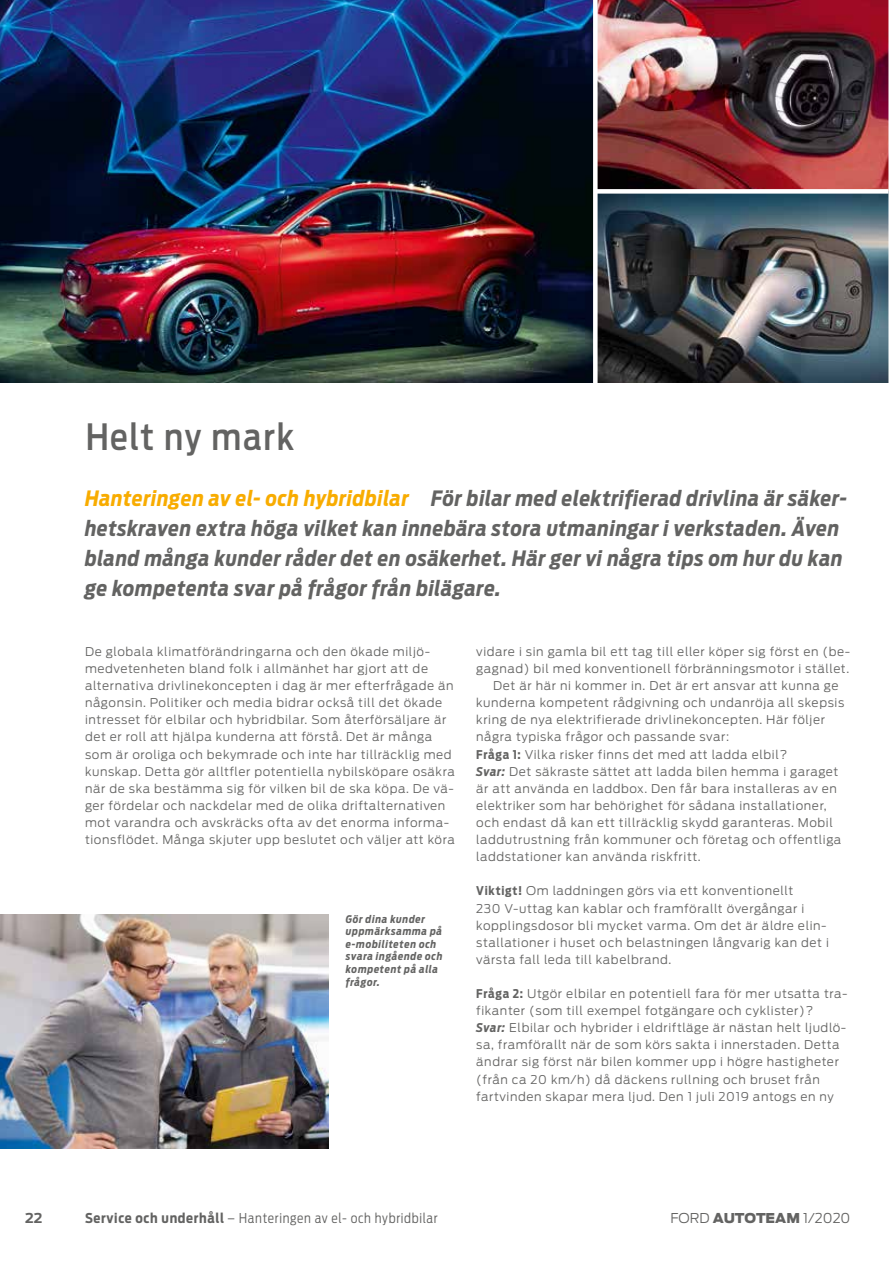
<style>
.page{position:relative;width:893px;height:1263px;background:#fff}
.page>*{position:absolute;margin:0;border:0;box-sizing:border-box;transform-origin:0 0}
.t1{font:500 36px "Ford Antenna Cond";letter-spacing:.05em;color:#636362}
.t2{font:italic 700 21px/30px "Ford Antenna Cond";letter-spacing:.03em;color:#636362}
.t3{font:300 13.5px "Ford Antenna Cond";letter-spacing:.05em;color:#636362}
.t4{font:300 13.5px "Ford Antenna";color:#636362}
.t5{font:700 13.5px "Ford Antenna";color:#636362}
.t6{font:300 12px/17.1px "Ford Antenna";letter-spacing:.05em;color:#636362}
.t7{font:italic 700 10.5px/12.6px "Ford Antenna Cond";letter-spacing:.065em;color:#636362}
.s1{color:#f8ac00}
.s2{font-family:"Ford Antenna Cond";font-weight:700}
.s3{font-family:"Ford Antenna Cond";font-weight:700;font-style:italic}
.s4{font-weight:700}
.s5{font-weight:900}
</style>
<div class="page">
<img style="left:0;top:0;width:593px;height:383px">
<img style="left:598px;top:0;width:290px;height:189px">
<img style="left:598px;top:194px;width:290px;height:189px">
<img style="left:0;top:914px;width:329px;height:234px">
<h1 class="t1" style="left:85px;top:405px;width:211px">Helt ny mark</h1>
<p class="t2" style="left:85px;top:481px;width:764px"><span class="s1">Hanteringen av el- och hybridbilar</span> För bilar med elektrifierad drivlina är säker&shy;hetskraven extra höga vilket kan innebära stora utmaningar i verkstaden. Även bland många kunder råder det en osäkerhet. Här ger vi några tips om hur du kan ge kompetenta svar på frågor från bilägare.</p>
<p class="t6" style="left:85px;top:642px;width:371px">De globala klimatförändringarna och den ökade miljö&shy;medvetenheten bland folk i allmänhet har gjort att de alternativa drivlinekoncepten i dag är mer efterfrågade än någonsin. Politiker och media bidrar också till det ökade intresset för elbilar och hybridbilar. Som återförsäljare är det er roll att hjälpa kunderna att förstå. Det är många som är oroliga och bekymrade och inte har tillräcklig med kunskap. Detta gör alltfler potentiella nybilsköpare osäkra när de ska bestämma sig för vilken bil de ska köpa. De vä&shy;ger fördelar och nackdelar med de olika driftalternativen mot varandra och avskräcks ofta av det enorma informa&shy;tionsflödet. Många skjuter upp beslutet och väljer att köra</p>
<p class="t7" style="left:346px;top:911px;width:98px">Gör dina kunder uppmärksamma på e-mobiliteten och svara ingående och kompetent på alla frågor.</p>
<p class="t6" style="left:476px;top:642px;width:376px">vidare i sin gamla bil ett tag till eller köper sig först en (be-</p>
<p class="t6" style="left:476px;top:659px;width:374px">gagnad) bil med konventionell förbränningsmotor i stället.</p>
<p class="t6" style="left:493px;top:676px;width:347px">Det är här ni kommer in. Det är ert ansvar att kunna ge</p>
<p class="t6" style="left:476px;top:693px;width:369px">kunderna kompetent rådgivning och undanröja all skepsis</p>
<p class="t6" style="left:476px;top:710px;width:350px">kring de nya elektrifierade drivlinekoncepten. Här följer</p>
<p class="t6" style="left:476px;top:727px;width:254px">några typiska frågor och passande svar:</p>
<p class="t6" style="left:476px;top:744px;width:313px"><span class="s2">Fråga 1:</span> Vilka risker finns det med att ladda elbil?</p>
<p class="t6" style="left:476px;top:761px;width:364px"><span class="s3">Svar:</span> Det säkraste sättet att ladda bilen hemma i garaget</p>
<p class="t6" style="left:476px;top:778px;width:362px">är att använda en laddbox. Den får bara installeras av en</p>
<p class="t6" style="left:476px;top:795px;width:352px">elektriker som har behörighet för sådana installationer,</p>
<p class="t6" style="left:476px;top:813px;width:358px">och endast då kan ett tillräcklig skydd garanteras. Mobil</p>
<p class="t6" style="left:476px;top:830px;width:367px">laddutrustning från kommuner och företag och offentliga</p>
<p class="t6" style="left:476px;top:847px;width:226px">laddstationer kan använda riskfritt.</p>
<p class="t6" style="left:476px;top:881px;width:354px"><span class="s2">Viktigt!</span> Om laddningen görs via ett konventionellt<br>230 V-uttag kan kablar och framförallt övergångar i kopplingsdosor bli mycket varma. Om det är äldre elin&shy;stallationer i huset och belastningen långvarig kan det i värsta fall leda till kabelbrand.</p>
<p class="t6" style="left:476px;top:984px;width:373px"><span class="s2">Fråga 2:</span> Utgör elbilar en potentiell fara för mer utsatta tra&shy;fikanter (som till exempel fotgängare och cyklister)?<br><span class="s3">Svar:</span> Elbilar och hybrider i eldriftläge är nästan helt ljudlö&shy;sa, framförallt när de som körs sakta i innerstaden. Detta ändrar sig först när bilen kommer upp i högre hastigheter (från ca 20 km/h) då däckens rullning och bruset från fartvinden skapar mera ljud. Den 1 juli 2019 antogs en ny</p>
<p class="t5" style="left:25px;top:1206px;width:19px">22</p>
<p class="t3" style="left:85px;top:1206px;width:354px"><span class="s4">Service och underhåll</span> – Hanteringen av el- och hybridbilar</p>
<p class="t4" style="left:671px;top:1206px;width:181px">FORD <span class="s5">AUTOTEAM</span> 1/2020</p>
</div>
